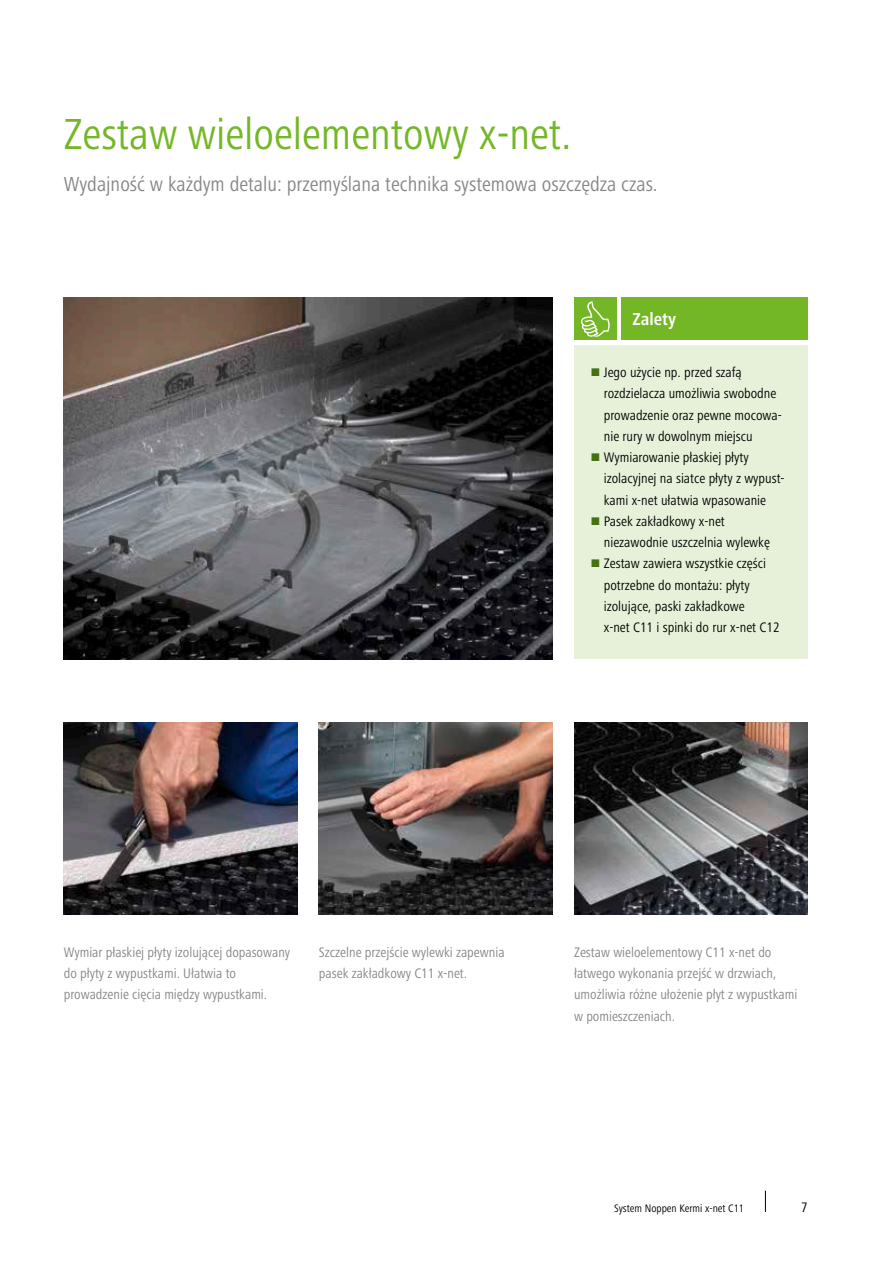
<style>
.page{position:relative;width:893px;height:1263px;background:#fff}
.page>*{position:absolute;margin:0;border:0;box-sizing:border-box;transform-origin:0 0}
.t1{font:condensed 45px "Frutiger Next LTW1 G";color:#74b726}
.t2{font:condensed 21px "Frutiger Next LTW1 G";color:#868685}
.t3{font:700 condensed 18px "Frutiger Next LTW1 G";color:#fff}
.t4{font:condensed 14.25px/21.3px "Frutiger Next LTW1 G";color:#000}
.t5{font:condensed 14.25px/21.3px "Frutiger Next LTW1 G";color:#868685}
.t6{font:condensed 11.25px "Frutiger Next LTW1 G";color:#000}
</style>
<div class="page">
<svg style="left:765px;top:1191px;width:1px;height:21px"></svg>
<div style="left:574px;top:345px;width:234px;height:314px;background:#e7f1d9"></div>
<div style="left:622px;top:298px;width:186px;height:42px;background:#74b726"></div>
<div style="left:574px;top:298px;width:43px;height:42px;background:#74b726"></div>
<svg style="left:581px;top:301px;width:29px;height:36px"></svg>
<img style="left:64px;top:298px;width:489px;height:361px">
<img style="left:64px;top:723px;width:234px;height:191px">
<img style="left:319px;top:723px;width:234px;height:191px">
<img style="left:574px;top:723px;width:234px;height:191px">
<h1 class="t1" style="left:64px;top:108px;width:509px">Zestaw wieloelementowy x-net.</h1>
<h2 class="t2" style="left:64px;top:172px;width:596px">Wydajność w każdym detalu: przemyślana technika systemowa oszczędza czas.</h2>
<p class="t3" style="left:632px;top:309px;width:45px">Zalety</p>
<p class="t4" style="left:604px;top:362px;width:182px">Jego użycie np. przed szafą rozdzielacza umożliwia swobodne prowadzenie oraz pewne mocowa&shy;nie rury w dowolnym miejscu<br>Wymiarowanie płaskiej płyty izolacyjnej na siatce płyty z wypust&shy;kami x-net ułatwia wpasowanie<br>Pasek zakładkowy x-net niezawodnie uszczelnia wylewkę<br>Zestaw zawiera wszystkie części potrzebne do montażu: płyty izolujące, paski zakładkowe<br>x-net C11 i spinki do rur x-net C12</p>
<p class="t5" style="left:64px;top:941px;width:228px">Wymiar płaskiej płyty izolującej dopasowany do płyty z wypustkami. Ułatwia to prowadzenie cięcia między wypustkami.</p>
<p class="t5" style="left:319px;top:941px;width:187px">Szczelne przejście wylewki zapewnia pasek zakładkowy C11 x-net.</p>
<p class="t5" style="left:574px;top:941px;width:225px">Zestaw wieloelementowy C11 x-net do łatwego wykonania przejść w drzwiach, umożliwia różne ułożenie płyt z wypustkami w pomieszczeniach.</p>
<p class="t6" style="left:614px;top:1202px;width:131px">System Noppen Kermi x-net C11</p>
<p class="t4" style="left:801px;top:1196px;width:8px">7</p>
</div>
